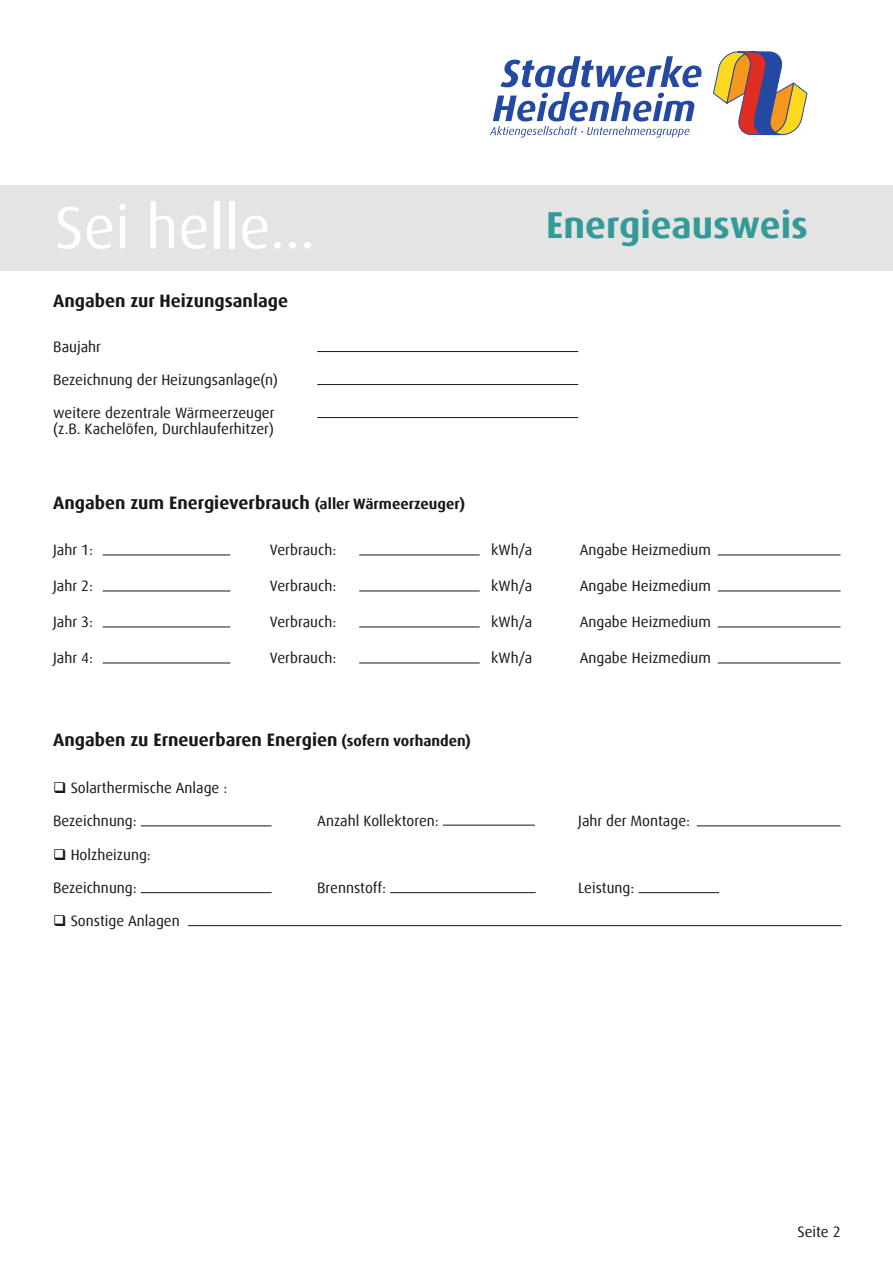
<style>
.page{position:relative;width:893px;height:1263px;background:#fff}
.page>*{position:absolute;margin:0;border:0;box-sizing:border-box;transform-origin:0 0}
.t1{font:60px "Dax Offc";color:#fff}
.t2{font:700 37.5px "Dax Offc";color:#349a98}
.t3{font:700 18px "Dax Offc";color:#171818}
.t4{font:15px/16.5px "Dax Offc";color:#171818}
.s1{font-size:15px}
</style>
<div class="page">
<svg style="left:490px;top:56px;width:211px;height:82px"></svg>
<svg style="left:713px;top:51px;width:95px;height:84px"></svg>
<div style="left:0;top:186px;width:893px;height:85px;background:#e4e4e4"></div>
<hr style="left:317px;top:351px;width:261px;height:1px;background:#171818">
<hr style="left:317px;top:384px;width:261px;height:1px;background:#171818">
<hr style="left:317px;top:417px;width:261px;height:1px;background:#171818">
<hr style="left:103px;top:555px;width:127px;height:1px;background:#171818">
<hr style="left:359px;top:555px;width:121px;height:1px;background:#171818">
<hr style="left:718px;top:555px;width:123px;height:1px;background:#171818">
<hr style="left:103px;top:591px;width:127px;height:1px;background:#171818">
<hr style="left:359px;top:591px;width:121px;height:1px;background:#171818">
<hr style="left:718px;top:591px;width:123px;height:1px;background:#171818">
<hr style="left:103px;top:627px;width:127px;height:1px;background:#171818">
<hr style="left:359px;top:627px;width:121px;height:1px;background:#171818">
<hr style="left:718px;top:627px;width:123px;height:1px;background:#171818">
<hr style="left:103px;top:663px;width:127px;height:1px;background:#171818">
<hr style="left:359px;top:663px;width:121px;height:1px;background:#171818">
<hr style="left:718px;top:663px;width:123px;height:1px;background:#171818">
<hr style="left:141px;top:825px;width:131px;height:1px;background:#171818">
<hr style="left:443px;top:825px;width:92px;height:1px;background:#171818">
<hr style="left:697px;top:825px;width:144px;height:1px;background:#171818">
<hr style="left:141px;top:892px;width:131px;height:1px;background:#171818">
<hr style="left:390px;top:892px;width:146px;height:1px;background:#171818">
<hr style="left:638px;top:892px;width:81px;height:1px;background:#171818">
<hr style="left:188px;top:925px;width:653px;height:1px;background:#171818">
<h1 class="t1" style="left:55px;top:190px;width:262px">Sei helle...</h1>
<p class="t3" style="left:53px;top:289px;width:236px">Angaben zur Heizungsanlage</p>
<p class="t4" style="left:53px;top:339px;width:49px">Baujahr</p>
<p class="t4" style="left:53px;top:372px;width:226px">Bezeichnung der Heizungsanlage(n)</p>
<p class="t4" style="left:53px;top:405px;width:223px">weitere dezentrale Wärmeerzeuger (z.B. Kachelöfen, Durchlauferhitzer)</p>
<h2 class="t2" style="left:546px;top:201px;width:263px">Energieausweis</h2>
<p class="t3" style="left:53px;top:491px;width:414px">Angaben zum Energieverbrauch <span class="s1">(aller Wärmeerzeuger)</span></p>
<p class="t4" style="left:53px;top:542px;width:41px">Jahr 1:</p>
<p class="t4" style="left:270px;top:542px;width:68px">Verbrauch:</p>
<p class="t4" style="left:491px;top:542px;width:43px">kWh/a</p>
<p class="t4" style="left:580px;top:542px;width:133px">Angabe Heizmedium</p>
<p class="t4" style="left:53px;top:578px;width:41px">Jahr 2:</p>
<p class="t4" style="left:270px;top:578px;width:68px">Verbrauch:</p>
<p class="t4" style="left:491px;top:578px;width:43px">kWh/a</p>
<p class="t4" style="left:580px;top:578px;width:133px">Angabe Heizmedium</p>
<p class="t4" style="left:53px;top:614px;width:41px">Jahr 3:</p>
<p class="t4" style="left:270px;top:614px;width:68px">Verbrauch:</p>
<p class="t4" style="left:491px;top:614px;width:43px">kWh/a</p>
<p class="t4" style="left:580px;top:614px;width:133px">Angabe Heizmedium</p>
<p class="t4" style="left:53px;top:650px;width:41px">Jahr 4:</p>
<p class="t4" style="left:270px;top:650px;width:68px">Verbrauch:</p>
<p class="t4" style="left:491px;top:650px;width:43px">kWh/a</p>
<p class="t4" style="left:580px;top:650px;width:133px">Angabe Heizmedium</p>
<p class="t3" style="left:53px;top:728px;width:419px">Angaben zu Erneuerbaren Energien <span class="s1">(sofern vorhanden)</span></p>
<p class="t4" style="left:53px;top:779px;width:176px">❑ Solarthermische Anlage :</p>
<p class="t4" style="left:53px;top:812px;width:85px">Bezeichnung:</p>
<p class="t4" style="left:317px;top:812px;width:123px">Anzahl Kollektoren:</p>
<p class="t4" style="left:578px;top:812px;width:113px">Jahr der Montage:</p>
<p class="t4" style="left:53px;top:847px;width:99px">❑ Holzheizung:</p>
<p class="t4" style="left:53px;top:880px;width:85px">Bezeichnung:</p>
<p class="t4" style="left:317px;top:880px;width:70px">Brennstoff:</p>
<p class="t4" style="left:578px;top:880px;width:58px">Leistung:</p>
<p class="t4" style="left:53px;top:913px;width:128px">❑ Sonstige Anlagen</p>
<p class="t4" style="left:797px;top:1224px;width:45px">Seite 2</p>
</div>
